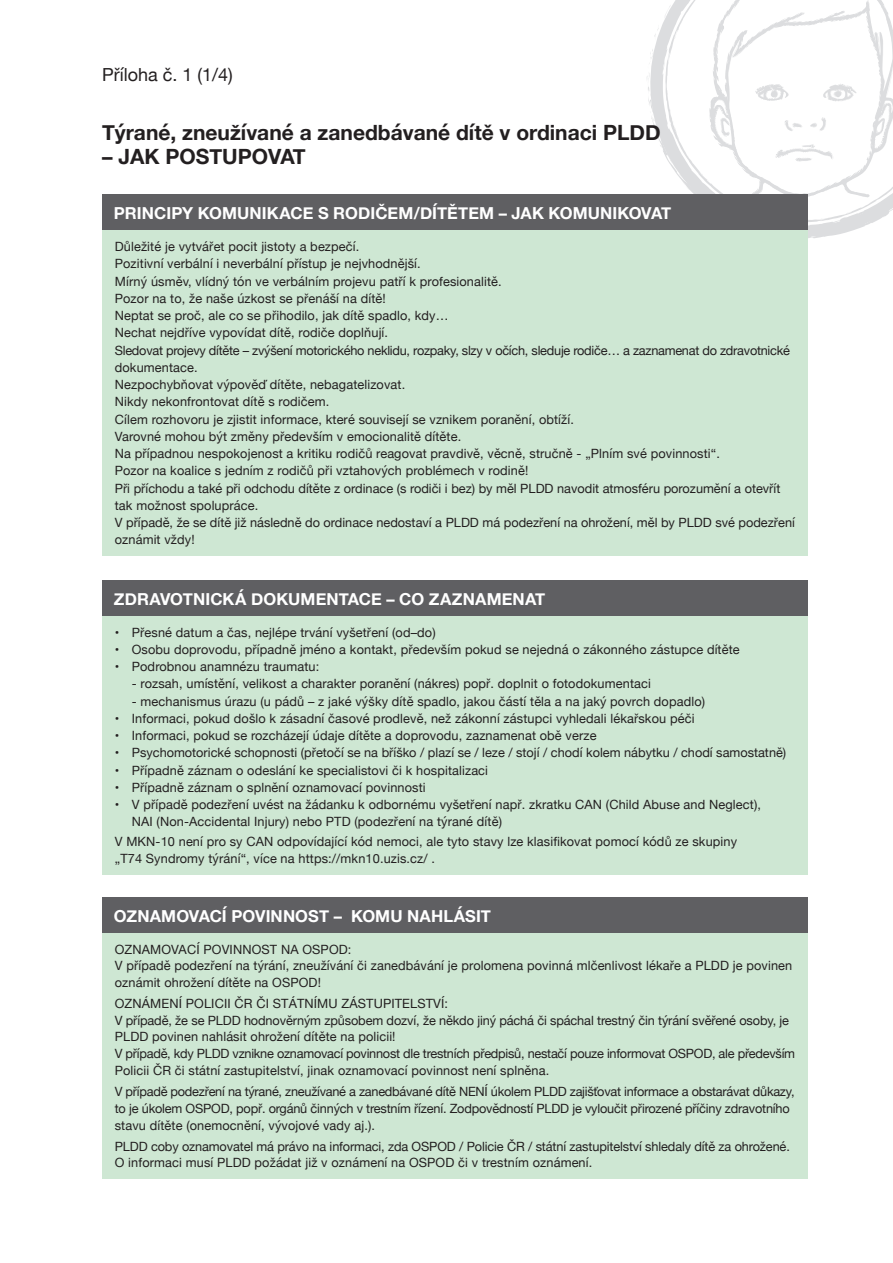
<style>
.page{position:relative;width:893px;height:1263px;background:#fff}
.page>*{position:absolute;margin:0;border:0;box-sizing:border-box;transform-origin:0 0}
.t1{font:700 21px "Helvetica Neue";color:#231f20}
.t2{font:18px "Helvetica Neue";color:#231f20}
.t3{font:700 16.5px "Helvetica Neue";letter-spacing:.005em;color:#fff}
.t4{font:12.75px/17.2px "Helvetica Neue";letter-spacing:.01em;color:#231f20}
.t5{font:12.75px/16.6px "Helvetica Neue";letter-spacing:-.01em;color:#231f20}
.t6{font:12.75px/16.8px "Helvetica Neue";letter-spacing:-.015em;color:#231f20}
</style>
<div class="page">
<svg style="left:651px;top:0;width:51px;height:195px"></svg>
<svg style="left:647px;top:48px;width:16px;height:103px"></svg>
<svg style="left:673px;top:163px;width:17px;height:27px"></svg>
<svg style="left:702px;top:0;width:191px;height:238px"></svg>
<div style="left:102px;top:195px;width:706px;height:36px;background:#5f5f62"></div>
<div style="left:102px;top:230px;width:706px;height:32px;background:#cee7d3"></div>
<div style="left:102px;top:248px;width:706px;height:32px;background:#cee7d3"></div>
<div style="left:102px;top:265px;width:706px;height:32px;background:#cee7d3"></div>
<div style="left:102px;top:282px;width:706px;height:32px;background:#cee7d3"></div>
<div style="left:102px;top:299px;width:706px;height:32px;background:#cee7d3"></div>
<div style="left:102px;top:317px;width:706px;height:32px;background:#cee7d3"></div>
<div style="left:102px;top:334px;width:706px;height:49px;background:#cee7d3"></div>
<div style="left:102px;top:368px;width:706px;height:32px;background:#cee7d3"></div>
<div style="left:102px;top:386px;width:706px;height:32px;background:#cee7d3"></div>
<div style="left:102px;top:403px;width:706px;height:32px;background:#cee7d3"></div>
<div style="left:102px;top:420px;width:706px;height:32px;background:#cee7d3"></div>
<div style="left:102px;top:437px;width:706px;height:32px;background:#cee7d3"></div>
<div style="left:102px;top:455px;width:706px;height:32px;background:#cee7d3"></div>
<div style="left:102px;top:472px;width:706px;height:49px;background:#cee7d3"></div>
<div style="left:102px;top:506px;width:706px;height:50px;background:#cee7d3"></div>
<div style="left:102px;top:580px;width:706px;height:37px;background:#5f5f62"></div>
<div style="left:102px;top:616px;width:706px;height:32px;background:#cee7d3"></div>
<div style="left:102px;top:633px;width:706px;height:32px;background:#cee7d3"></div>
<div style="left:102px;top:650px;width:706px;height:67px;background:#cee7d3"></div>
<div style="left:102px;top:702px;width:706px;height:32px;background:#cee7d3"></div>
<div style="left:102px;top:719px;width:706px;height:32px;background:#cee7d3"></div>
<div style="left:102px;top:737px;width:706px;height:31px;background:#cee7d3"></div>
<div style="left:102px;top:754px;width:706px;height:32px;background:#cee7d3"></div>
<div style="left:102px;top:771px;width:706px;height:32px;background:#cee7d3"></div>
<div style="left:102px;top:788px;width:706px;height:49px;background:#cee7d3"></div>
<div style="left:102px;top:825px;width:706px;height:49px;background:#cee7d3"></div>
<div style="left:102px;top:897px;width:706px;height:36px;background:#5f5f62"></div>
<div style="left:102px;top:933px;width:706px;height:32px;background:#cee7d3"></div>
<div style="left:102px;top:949px;width:706px;height:49px;background:#cee7d3"></div>
<div style="left:102px;top:988px;width:706px;height:31px;background:#cee7d3"></div>
<div style="left:102px;top:1004px;width:706px;height:48px;background:#cee7d3"></div>
<div style="left:102px;top:1037px;width:706px;height:49px;background:#cee7d3"></div>
<div style="left:102px;top:1075px;width:706px;height:66px;background:#cee7d3"></div>
<div style="left:102px;top:1130px;width:706px;height:48px;background:#cee7d3"></div>
<h2 class="t2" style="left:102px;top:62px;width:132px">Příloha č. 1 (1/4)</h2>
<h1 class="t1" style="left:102px;top:116px;width:560px">Týrané, zneužívané a zanedbávané dítě v ordinaci PLDD</h1>
<h1 class="t1" style="left:102px;top:140px;width:205px">– JAK POSTUPOVAT</h1>
<p class="t3" style="left:114px;top:200px;width:559px">PRINCIPY KOMUNIKACE S RODIČEM / DÍTĚTEM – JAK KOMUNIKOVAT</p>
<p class="t4" style="left:115px;top:239px;width:682px">Důležité je vytvářet pocit jistoty a bezpečí.<br>Pozitivní verbální i neverbální přístup je nejvhodnější.<br>Mírný úsměv, vlídný tón ve verbálním projevu patří k profesionalitě.<br>Pozor na to, že naše úzkost se přenáší na dítě!<br>Neptat se proč, ale co se přihodilo, jak dítě spadlo, kdy…<br>Nechat nejdříve vypovídat dítě, rodiče doplňují.<br>Sledovat projevy dítěte – zvýšení motorického neklidu, rozpaky, slzy v očích, sleduje rodiče… a zaznamenat do zdravotnické dokumentace.<br>Nezpochybňovat výpověď dítěte, nebagatelizovat.<br>Nikdy nekonfrontovat dítě s rodičem.<br>Cílem rozhovoru je zjistit informace, které souvisejí se vznikem poranění, obtíží.<br>Varovné mohou být změny především v emocionalitě dítěte.<br>Na případnou nespokojenost a kritiku rodičů reagovat pravdivě, věcně, stručně - „Plním své povinnosti“.<br>Pozor na koalice s jedním z rodičů při vztahových problémech v rodině!<br>Při příchodu a také při odchodu dítěte z ordinace (s rodiči i bez) by měl PLDD navodit atmosféru porozumění a otevřít tak možnost spolupráce.<br>V případě, že se dítě již následně do ordinace nedostaví a PLDD má podezření na ohrožení, měl by PLDD své podezření oznámit vždy!</p>
<p class="t3" style="left:114px;top:586px;width:433px">ZDRAVOTNICKÁ DOKUMENTACE – CO ZAZNAMENAT</p>
<p class="t4" style="left:115px;top:624px;width:322px">• Přesné datum a čas, nejlépe trvání vyšetření (od–do)</p>
<p class="t4" style="left:115px;top:641px;width:626px">• Osobu doprovodu, případně jméno a kontakt, především pokud se nejedná o zákonného zástupce dítěte</p>
<p class="t4" style="left:115px;top:659px;width:206px">• Podrobnou anamnézu traumatu:</p>
<p class="t4" style="left:132px;top:676px;width:521px">- rozsah, umístění, velikost a charakter poranění (nákres) popř. doplnit o fotodokumentaci</p>
<p class="t4" style="left:132px;top:693px;width:575px">- mechanismus úrazu (u pádů – z jaké výšky dítě spadlo, jakou částí těla a na jaký povrch dopadlo)</p>
<p class="t4" style="left:115px;top:710px;width:581px">• Informaci, pokud došlo k zásadní časové prodlevě, než zákonní zástupci vyhledali lékařskou péči</p>
<p class="t4" style="left:115px;top:728px;width:483px">• Informaci, pokud se rozcházejí údaje dítěte a doprovodu, zaznamenat obě verze</p>
<p class="t4" style="left:115px;top:745px;width:673px">• Psychomotorické schopnosti (přetočí se na bříško / plazí se / leze / stojí / chodí kolem nábytku / chodí samostatně)</p>
<p class="t4" style="left:115px;top:762px;width:375px">• Případně záznam o odeslání ke specialistovi či k hospitalizaci</p>
<p class="t4" style="left:115px;top:779px;width:312px">• Případně záznam o splnění oznamovací povinnosti</p>
<p class="t4" style="left:132px;top:797px;width:631px;text-indent:-17px">• V případě podezření uvést na žádanku k odbornému vyšetření např. zkratku CAN (Child Abuse and Neglect),<br>NAI (Non-Accidental Injury) nebo PTD (podezření na týrané dítě)</p>
<p class="t4" style="left:115px;top:833px;width:624px">V MKN-10 není pro sy CAN odpovídající kód nemoci, ale tyto stavy lze klasifikovat pomocí kódů ze skupiny „T74 Syndromy týrání“, více na https://mkn10.uzis.cz/ .</p>
<p class="t3" style="left:114px;top:903px;width:379px">OZNAMOVACÍ POVINNOST – KOMU NAHLÁSIT</p>
<p class="t4" style="left:115px;top:941px;width:679px;line-height:16.8px">OZNAMOVACÍ POVINNOST NA OSPOD:<br>V případě podezření na týrání, zneužívání či zanedbávání je prolomena povinná mlčenlivost lékaře a PLDD je povinen oznámit ohrožení dítěte na OSPOD!</p>
<p class="t5" style="left:115px;top:996px;width:682px">OZNÁMENÍ POLICII ČR ČI STÁTNÍMU ZÁSTUPITELSTVÍ:<br>V případě, že se PLDD hodnověrným způsobem dozví, že někdo jiný páchá či spáchal trestný čin týrání svěřené osoby, je PLDD povinen nahlásit ohrožení dítěte na policii!<br>V případě, kdy PLDD vznikne oznamovací povinnost dle trestních předpisů, nestačí pouze informovat OSPOD, ale především Policii ČR či státní zastupitelství, jinak oznamovací povinnost není splněna.</p>
<p class="t6" style="left:115px;top:1084px;width:681px">V případě podezření na týrané, zneužívané a zanedbávané dítě NENÍ úkolem PLDD zajišťovat informace a obstarávat důkazy, to je úkolem OSPOD, popř. orgánů činných v trestním řízení. Zodpovědností PLDD je vyloučit přirozené příčiny zdravotního stavu dítěte (onemocnění, vývojové vady aj.).</p>
<p class="t5" style="left:115px;top:1139px;width:677px">PLDD coby oznamovatel má právo na informaci, zda OSPOD / Policie ČR / státní zastupitelství shledaly dítě za ohrožené.<br>O informaci musí PLDD požádat již v oznámení na OSPOD či v trestním oznámení.</p>
</div>
